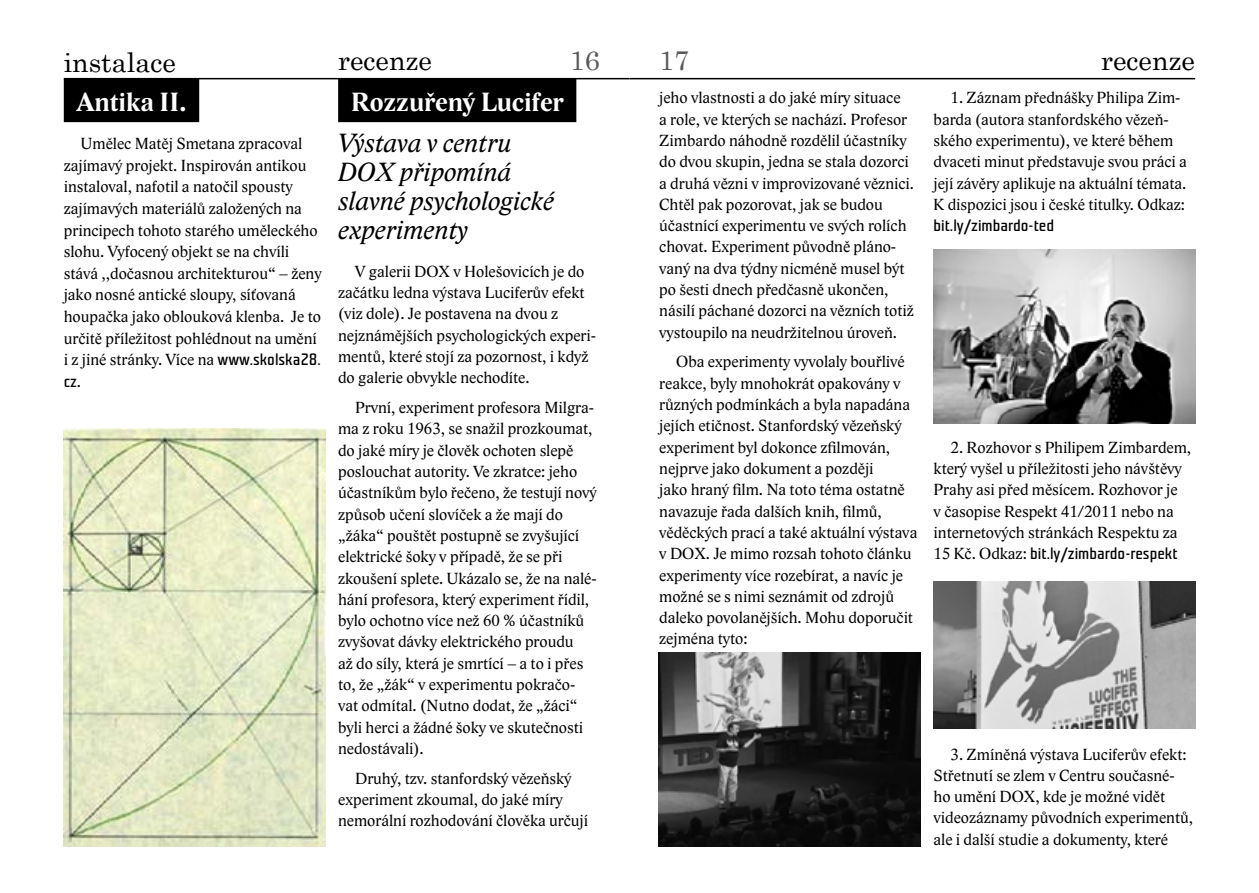
<style>
.page{position:relative;width:1259px;height:893px;background:#fff}
.page>*{position:absolute;margin:0;border:0;box-sizing:border-box;transform-origin:0 0}
.t1{font:italic 27px/28.8px "Lido STF";color:#000}
.t2{font:700 27px "Lido STF";color:#fff}
.t3{font:27px "Century Schoolbook";color:#000}
.t4{font:27px "Century Schoolbook";color:#58595b}
.t5{font:16.5px/21.3px "Lido STF";color:#000}
.t6{font:16.5px "Teuton Normal";color:#000}
.s1{font-family:"Teuton Normal"}
.s2{font-family:"Lido STF"}
</style>
<div class="page">
<div style="left:64px;top:79px;width:135px;height:43px;background:#000"></div>
<img style="left:64px;top:429px;width:261px;height:417px">
<div style="left:338px;top:79px;width:238px;height:43px;background:#000"></div>
<img style="left:658px;top:653px;width:263px;height:193px">
<img style="left:933px;top:249px;width:262px;height:174px">
<img style="left:933px;top:581px;width:262px;height:147px">
<hr style="left:64px;top:78px;width:565px;height:1px;background:#000">
<hr style="left:629px;top:78px;width:566px;height:1px;background:#000">
<h1 class="t3" style="left:64px;top:39px;width:114px">instalace</h1>
<h1 class="t2" style="left:77px;top:85px;width:111px">Antika II.</h1>
<p class="t5" style="left:64px;top:133px;width:259px;text-indent:17px">Umělec Matěj Smetana zpracoval zajímavý projekt. Inspirován antikou instaloval, nafotil a natočil spousty zajímavých materiálů založených na principech tohoto starého uměleckého slohu. Vyfocený objekt se na chvíli stává ,,dočasnou architekturou“ – ženy jako nosné antické sloupy, síťovaná houpačka jako oblouková klenba. Je to určitě příležitost pohlédnout na umění i z jiné stránky. Více na <span class="s1">www.skolska28.</span></p>
<p class="t6" style="left:64px;top:373px;width:19px">cz<span class="s2">.</span></p>
<h1 class="t3" style="left:338px;top:38px;width:95px">recenze</h1>
<h1 class="t4" style="left:569px;top:38px;width:32px">16</h1>
<h1 class="t4" style="left:659px;top:38px;width:32px">17</h1>
<h1 class="t2" style="left:351px;top:85px;width:214px">Rozzuřený Lucifer</h1>
<h1 class="t1" style="left:338px;top:129px;width:217px">Výstava v centru<br>DOX připomíná slavné psychologické experimenty</h1>
<p class="t5" style="left:338px;top:261px;width:259px;text-indent:17px">V galerii DOX v Holešovicích je do začátku ledna výstava Luciferův efekt (viz dole). Je postavena na dvou z nejznámějších psychologických experi&shy;mentů, které stojí za pozornost, i když do galerie obvykle nechodíte.</p>
<p class="t5" style="left:338px;top:397px;width:260px;text-indent:17px">První, experiment profesora Milgra&shy;ma z roku 1963, se snažil prozkoumat, do jaké míry je člověk ochoten slepě poslouchat autority. Ve zkratce: jeho účastníkům bylo řečeno, že testují nový způsob učení slovíček a že mají do „žáka“ pouštět postupně se zvyšující elektrické šoky v případě, že se při zkoušení splete. Ukázalo se, že na nalé&shy;hání profesora, který experiment řídil, bylo ochotno více než 60 % účastníků zvyšovat dávky elektrického proudu<br>až do síly, která je smrtící – a to i přes to, že „žák“ v experimentu pokračo&shy;vat odmítal. (Nutno dodat, že „žáci“ byli herci a žádné šoky ve skutečnosti nedostávali).</p>
<p class="t5" style="left:338px;top:768px;width:251px;text-indent:17px">Druhý, tzv. stanfordský vězeňský experiment zkoumal, do jaké míry nemorální rozhodování člověka určují</p>
<p class="t5" style="left:659px;top:87px;width:256px">jeho vlastnosti a do jaké míry situace<br>a role, ve kterých se nachází. Profesor Zimbardo náhodně rozdělil účastníky do dvou skupin, jedna se stala dozorci a druhá vězni v improvizované věznici.<br>Chtěl pak pozorovat, jak se budou účastnící experimentu ve svých rolích chovat. Experiment původně pláno&shy;vaný na dva týdny nicméně musel být po šesti dnech předčasně ukončen, násilí páchané dozorci na vězních totiž vystoupilo na neudržitelnou úroveň.</p>
<p class="t5" style="left:659px;top:351px;width:260px;text-indent:17px">Oba experimenty vyvolaly bouřlivé reakce, byly mnohokrát opakovány v různých podmínkách a byla napadána jejích etičnost. Stanfordský vězeňský experiment byl dokonce zfilmován, nejprve jako dokument a později<br>jako hraný film. Na toto téma ostatně navazuje řada dalších knih, filmů, věděckých prací a také aktuální výstava v DOX. Je mimo rozsah tohoto článku experimenty více rozebírat, a navíc je možné se s nimi seznámit od zdrojů daleko povolanějších. Mohu doporučit zejména tyto:</p>
<h1 class="t3" style="left:1101px;top:38px;width:95px">recenze</h1>
<p class="t5" style="left:933px;top:87px;width:255px;text-indent:17px">1. Záznam přednášky Philipa Zim&shy;barda (autora stanfordského vězeň&shy;ského experimentu), ve které během dvaceti minut představuje svou práci a její závěry aplikuje na aktuální témata.<br>K dispozici jsou i české titulky. Odkaz:</p>
<p class="t6" style="left:933px;top:217px;width:122px">bit.ly/zimbardo-ted</p>
<p class="t5" style="left:933px;top:437px;width:259px;text-indent:17px">2. Rozhovor s Philipem Zimbardem, který vyšel u příležitosti jeho návštěvy Prahy asi před měsícem. Rozhovor je<br>v časopise Respekt 41/2011 nebo na internetových stránkách Respektu za</p>
<p class="t6" style="left:933px;top:545px;width:245px"><span class="s2">15 Kč. Odkaz:</span> bit.ly/zimbardo-respekt</p>
<p class="t5" style="left:933px;top:743px;width:261px;text-indent:17px">3. Zmíněná výstava Luciferův efekt:<br>Střetnutí se zlem v Centru současné&shy;ho umění DOX, kde je možné vidět videozáznamy původních experimentů, ale i další studie a dokumenty, které</p>
</div>
